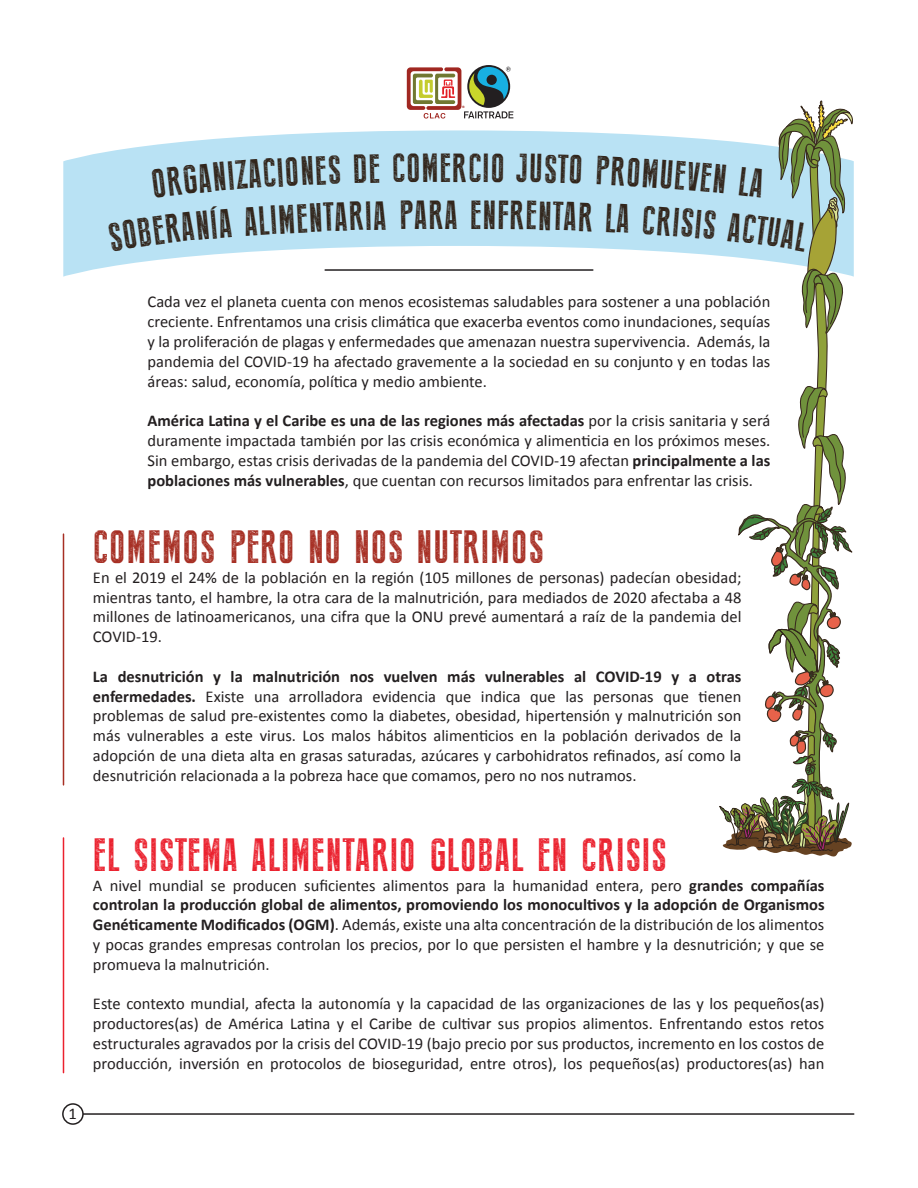
<style>
.page{position:relative;width:918px;height:1188px;background:#fff}
.page>*{position:absolute;margin:0;border:0;box-sizing:border-box;transform-origin:0 0}
.t1{font:46.5px "Press Style";letter-spacing:.025em;color:#eb212e}
.t2{font:46.5px "Press Style";letter-spacing:.025em;color:#a72f24}
.t3{font:40.5px "Press Style";letter-spacing:.02em;color:#31251b}
.t4{font:16.5px/19.8px "Calibri";color:#231f20;text-align:justify}
.t5{font:900 3.3px "Cooper";color:#a02721}
.s1{font-weight:700}
</style>
<div class="page">
<svg style="left:407px;top:65px;width:106px;height:54px"></svg>
<svg style="left:63px;top:130px;width:490px;height:147px;fill:#b9e2f4"></svg>
<hr style="left:63px;top:1113px;width:791px;height:2px;background:#231f20">
<hr style="left:325px;top:269px;width:268px;height:2px;background:#231f20">
<hr style="left:63px;top:534px;width:1px;height:251px;background:#a72f24">
<hr style="left:63px;top:838px;width:1px;height:235px;background:#eb212e">
<div style="left:63px;top:1104px;width:20px;height:20px;background:#fff;border-radius:50%"></div>
<div style="left:62px;top:1103px;width:22px;height:22px;border:2px solid #231f20;border-radius:50%"></div>
<div style="left:152px;top:154px;width:267px;height:44px;background:#b9e2f4"></div>
<div style="left:108px;top:205px;width:124px;height:46px;background:#b9e2f4"></div>
<div style="left:244px;top:204px;width:64px;height:32px;background:#b9e2f4"></div>
<svg style="left:553px;top:100px;width:301px;height:757px"></svg>
<p class="t5" style="left:462px;top:105px;width:4px">®</p>
<h2 class="t3" style="left:421px;top:146px;width:70px">MERCI</h2>
<h2 class="t3" style="left:491px;top:146px;width:68px;rotate:1deg">O JUS</h2>
<h2 class="t3" style="left:308px;top:196px;width:57px;rotate:-2deg">NTAR</h2>
<h2 class="t3" style="left:365px;top:194px;width:64px;rotate:-1deg">IA PA</h2>
<h2 class="t3" style="left:428px;top:193px;width:70px">RA EN</h2>
<h2 class="t3" style="left:498px;top:193px;width:56px;rotate:1deg">FREN</h2>
<p class="t4" style="left:148px;top:292px;width:624px">Cada vez el planeta cuenta con menos ecosistemas saludables para sostener a una población creciente. Enfrentamos una crisis climática que exacerba eventos como inundaciones, sequías y la proliferación de plagas y enfermedades que amenazan nuestra supervivencia. Además, la pandemia del COVID-19 ha afectado gravemente a la sociedad en su conjunto y en todas las áreas: salud, economía, política y medio ambiente.</p>
<p class="t4" style="left:148px;top:411px;width:624px"><span class="s1">América Latina y el Caribe es una de las regiones más afectadas</span> por la crisis sanitaria y será duramente impactada también por las crisis económica y alimenticia en los próximos meses.<br>Sin embargo, estas crisis derivadas de la pandemia del COVID-19 afectan <span class="s1">principalmente a las poblaciones más vulnerables</span>, que cuentan con recursos limitados para enfrentar las crisis.</p>
<h1 class="t2" style="left:93px;top:522px;width:452px">COMEMOS PERO NO NOS NUTRIMOS</h1>
<p class="t4" style="left:93px;top:567px;width:650px">En el 2019 el 24% de la población en la región (105 millones de personas) padecían obesidad; mientras tanto, el hambre, la otra cara de la malnutrición, para mediados de 2020 afectaba a 48 millones de latinoamericanos, una cifra que la ONU prevé aumentará a raíz de la pandemia del COVID-19.</p>
<p class="t4" style="left:93px;top:666px;width:650px"><span class="s1">La desnutrición y la malnutrición nos vuelven más vulnerables al COVID-19 y a otras enfermedades.</span> Existe una arrolladora evidencia que indica que las personas que tienen problemas de salud pre-existentes como la diabetes, obesidad, hipertensión y malnutrición son más vulnerables a este virus. Los malos hábitos alimenticios en la población derivados de la adopción de una dieta alta en grasas saturadas, azúcares y carbohidratos refinados, así como la desnutrición relacionada a la pobreza hace que comamos, pero no nos nutramos.</p>
<p class="t4" style="left:69px;top:1104px;width:10px">1</p>
<h1 class="t1" style="left:93px;top:830px;width:575px">EL SISTEMA ALIMENTARIO GLOBAL EN CRISIS</h1>
<p class="t4" style="left:93px;top:875px;width:733px">A nivel mundial se producen suficientes alimentos para la humanidad entera, pero <span class="s1">grandes compañías controlan la producción global de alimentos, promoviendo los monocultivos y la adopción de Organismos Genéticamente Modificados (OGM)</span>. Además, existe una alta concentración de la distribución de los alimentos y pocas grandes empresas controlan los precios, por lo que persisten el hambre y la desnutrición; y que se promueva la malnutrición.</p>
<p class="t4" style="left:93px;top:994px;width:733px">Este contexto mundial, afecta la autonomía y la capacidad de las organizaciones de las y los pequeños(as) productores(as) de América Latina y el Caribe de cultivar sus propios alimentos. Enfrentando estos retos estructurales agravados por la crisis del COVID-19 (bajo precio por sus productos, incremento en los costos de producción, inversión en protocolos de bioseguridad, entre otros), los pequeños(as) productores(as) han</p>
</div>
